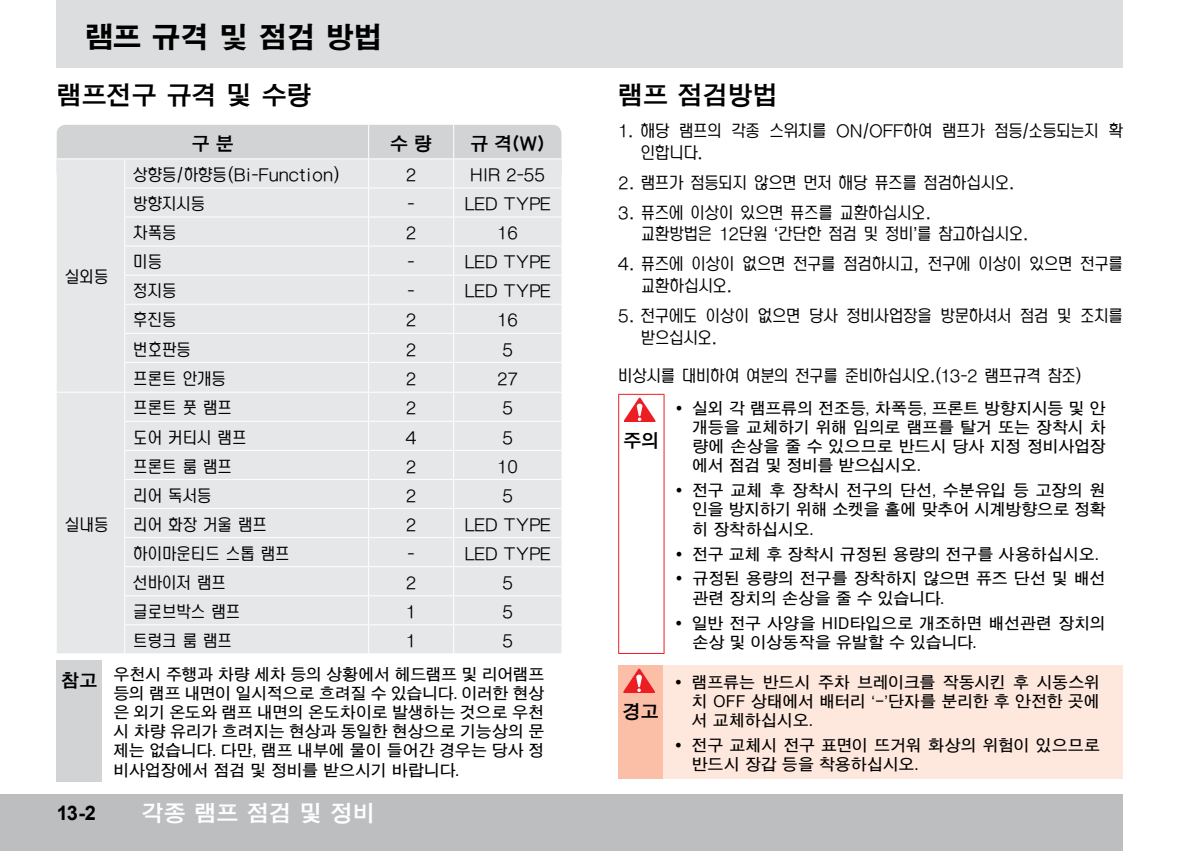
<style>
.page{position:relative;width:1191px;height:851px;background:#fff}
.page>*{position:absolute;margin:0;border:0;box-sizing:border-box;transform-origin:0 0}
.t1{font:28px "H2 gtr E";color:#000}
.t2{font:25px "H2 gtt B";color:#000}
.t3{font:22px "H2 gtt B";color:#fff}
.t4{font:700 20px "Arial";color:#000}
.t5{font:18px/21.6px "S Head R";color:#000}
.t6{font:18px/21.6px "S Head R";letter-spacing:-.02em;color:#000}
.t7{font:18px "H2 gtt B";color:#000}
.t8{font:16px/19.2px "H2 gtr B";letter-spacing:-.02em;color:#000;text-align:justify}
.t9{font:16px "H2 gtr B";color:#000}
.s1{font-family:"Arial"}
.s2{font-family:"H2 gtt B";font-size:18px}
</style>
<div class="page">
<div style="left:57px;top:0;width:1066px;height:68px;background:#dcddde"></div>
<div style="left:0;top:794px;width:1123px;height:56px;background:#bcbec0"></div>
<hr style="left:618px;top:394px;width:46px;height:1px;background:#ed1d24">
<hr style="left:618px;top:395px;width:1px;height:258px;background:#ed1d24">
<hr style="left:618px;top:653px;width:46px;height:1px;background:#ed1d24">
<hr style="left:663px;top:395px;width:1px;height:258px;background:#ed1d24">
<svg style="left:624px;top:397px;width:31px;height:24px"></svg>
<div style="left:618px;top:665px;width:45px;height:113px;background:#fbbea7"></div>
<div style="left:663px;top:665px;width:460px;height:113px;background:#fee7dc"></div>
<svg style="left:623px;top:668px;width:32px;height:24px"></svg>
<div style="left:57px;top:125px;width:504px;height:56px;background:#d1d3d4;border-radius:9px"></div>
<div style="left:57px;top:159px;width:504px;height:494px;background:#e6e7e8"></div>
<hr style="left:57px;top:158px;width:68px;height:1px;background:#fff">
<hr style="left:125px;top:158px;width:244px;height:1px;background:#fff">
<hr style="left:368px;top:125px;width:1px;height:33px;background:#fff">
<hr style="left:369px;top:158px;width:85px;height:1px;background:#fff">
<hr style="left:453px;top:125px;width:1px;height:33px;background:#fff">
<hr style="left:454px;top:158px;width:107px;height:1px;background:#fff">
<hr style="left:124px;top:187px;width:245px;height:1px;background:#fff">
<hr style="left:369px;top:187px;width:85px;height:1px;background:#fff">
<hr style="left:454px;top:187px;width:107px;height:1px;background:#fff">
<hr style="left:124px;top:216px;width:245px;height:1px;background:#fff">
<hr style="left:369px;top:216px;width:85px;height:1px;background:#fff">
<hr style="left:454px;top:216px;width:107px;height:1px;background:#fff">
<hr style="left:124px;top:245px;width:245px;height:1px;background:#fff">
<hr style="left:369px;top:245px;width:85px;height:1px;background:#fff">
<hr style="left:454px;top:245px;width:107px;height:1px;background:#fff">
<hr style="left:124px;top:274px;width:245px;height:1px;background:#fff">
<hr style="left:369px;top:274px;width:85px;height:1px;background:#fff">
<hr style="left:454px;top:274px;width:107px;height:1px;background:#fff">
<hr style="left:124px;top:304px;width:245px;height:1px;background:#fff">
<hr style="left:369px;top:304px;width:85px;height:1px;background:#fff">
<hr style="left:454px;top:304px;width:107px;height:1px;background:#fff">
<hr style="left:124px;top:333px;width:245px;height:1px;background:#fff">
<hr style="left:369px;top:333px;width:85px;height:1px;background:#fff">
<hr style="left:454px;top:333px;width:107px;height:1px;background:#fff">
<hr style="left:124px;top:362px;width:245px;height:1px;background:#fff">
<hr style="left:369px;top:362px;width:85px;height:1px;background:#fff">
<hr style="left:454px;top:362px;width:107px;height:1px;background:#fff">
<hr style="left:57px;top:391px;width:68px;height:1px;background:#fff">
<hr style="left:125px;top:391px;width:244px;height:1px;background:#fff">
<hr style="left:369px;top:391px;width:85px;height:1px;background:#fff">
<hr style="left:454px;top:391px;width:107px;height:1px;background:#fff">
<hr style="left:124px;top:420px;width:245px;height:1px;background:#fff">
<hr style="left:369px;top:420px;width:85px;height:1px;background:#fff">
<hr style="left:454px;top:420px;width:107px;height:1px;background:#fff">
<hr style="left:124px;top:450px;width:245px;height:1px;background:#fff">
<hr style="left:369px;top:450px;width:85px;height:1px;background:#fff">
<hr style="left:454px;top:450px;width:107px;height:1px;background:#fff">
<hr style="left:124px;top:479px;width:245px;height:1px;background:#fff">
<hr style="left:369px;top:479px;width:85px;height:1px;background:#fff">
<hr style="left:454px;top:479px;width:107px;height:1px;background:#fff">
<hr style="left:124px;top:508px;width:245px;height:1px;background:#fff">
<hr style="left:369px;top:508px;width:85px;height:1px;background:#fff">
<hr style="left:454px;top:508px;width:107px;height:1px;background:#fff">
<hr style="left:124px;top:537px;width:245px;height:1px;background:#fff">
<hr style="left:369px;top:537px;width:85px;height:1px;background:#fff">
<hr style="left:454px;top:537px;width:107px;height:1px;background:#fff">
<hr style="left:124px;top:566px;width:245px;height:1px;background:#fff">
<hr style="left:369px;top:566px;width:85px;height:1px;background:#fff">
<hr style="left:454px;top:566px;width:107px;height:1px;background:#fff">
<hr style="left:124px;top:595px;width:245px;height:1px;background:#fff">
<hr style="left:369px;top:595px;width:85px;height:1px;background:#fff">
<hr style="left:454px;top:595px;width:107px;height:1px;background:#fff">
<svg style="left:124px;top:159px;width:1px;height:494px"></svg>
<hr style="left:124px;top:624px;width:245px;height:1px;background:#fff">
<svg style="left:368px;top:159px;width:1px;height:494px"></svg>
<hr style="left:369px;top:624px;width:85px;height:1px;background:#fff">
<svg style="left:453px;top:159px;width:1px;height:494px"></svg>
<hr style="left:454px;top:624px;width:107px;height:1px;background:#fff">
<div style="left:57px;top:660px;width:45px;height:121px;background:#d1d3d4"></div>
<h1 class="t1" style="left:85px;top:23px;width:298px">램프 규격 및 점검 방법</h1>
<h2 class="t2" style="left:57px;top:82px;width:257px">램프전구 규격 및 수량</h2>
<h2 class="t2" style="left:618px;top:82px;width:161px">램프 점검방법</h2>
<p class="t5" style="left:641px;top:119px;width:483px;text-indent:-23px">1. 해당 램프의 각종 스위치를 ON/OFF하여 램프가 점등/소등되는지 확 인합니다.</p>
<p class="t6" style="left:618px;top:171px;width:399px">2. 램프가 점등되지 않으면 먼저 해당 퓨즈를 점검하십시오.</p>
<p class="t5" style="left:641px;top:201px;width:390px;text-indent:-23px">3. 퓨즈에 이상이 있으면 퓨즈를 교환하십시오.<br>교환방법은 12단원 <span class="s1">‘</span>간단한 점검 및 정비<span class="s1">’</span>를 참고하십시오.</p>
<p class="t6" style="left:641px;top:253px;width:483px;text-indent:-23px">4. 퓨즈에 이상이 없으면 전구를 점검하시고, 전구에 이상이 있으면 전구를 교환하십시오.</p>
<p class="t5" style="left:641px;top:305px;width:483px;text-indent:-23px">5. 전구에도 이상이 없으면 당사 정비사업장을 방문하셔서 점검 및 조치를 받으십시오.</p>
<p class="t6" style="left:618px;top:365px;width:465px">비상시를 대비하여 여분의 전구를 준비하십시오.(13-2 램프규격 참조)</p>
<p class="t7" style="left:192px;top:134px;width:43px">구 분</p>
<p class="t7" style="left:390px;top:134px;width:43px">수 량</p>
<p class="t7" style="left:470px;top:134px;width:76px">규 격(W)</p>
<p class="t5" style="left:133px;top:164px;width:209px">상향등/하향등(Bi-Function)</p>
<p class="t5" style="left:406px;top:164px;width:12px">2</p>
<p class="t5" style="left:470px;top:164px;width:76px">HIR 2-55</p>
<p class="t5" style="left:133px;top:193px;width:74px">방향지시등</p>
<p class="t5" style="left:407px;top:193px;width:9px">-</p>
<p class="t5" style="left:464px;top:193px;width:88px">LED TYPE</p>
<p class="t5" style="left:133px;top:222px;width:45px">차폭등</p>
<p class="t5" style="left:406px;top:222px;width:12px">2</p>
<p class="t5" style="left:497px;top:222px;width:22px">16</p>
<p class="t5" style="left:133px;top:251px;width:30px">미등</p>
<p class="t5" style="left:407px;top:251px;width:9px">-</p>
<p class="t5" style="left:464px;top:251px;width:88px">LED TYPE</p>
<p class="t5" style="left:133px;top:280px;width:45px">정지등</p>
<p class="t5" style="left:407px;top:280px;width:9px">-</p>
<p class="t5" style="left:464px;top:280px;width:88px">LED TYPE</p>
<p class="t5" style="left:133px;top:309px;width:45px">후진등</p>
<p class="t5" style="left:406px;top:309px;width:12px">2</p>
<p class="t5" style="left:497px;top:309px;width:22px">16</p>
<p class="t5" style="left:133px;top:338px;width:59px">번호판등</p>
<p class="t5" style="left:406px;top:338px;width:12px">2</p>
<p class="t5" style="left:502px;top:338px;width:12px">5</p>
<p class="t5" style="left:133px;top:367px;width:94px">프론트 안개등</p>
<p class="t5" style="left:406px;top:367px;width:12px">2</p>
<p class="t5" style="left:497px;top:367px;width:22px">27</p>
<p class="t5" style="left:65px;top:266px;width:45px">실외등</p>
<p class="t5" style="left:133px;top:397px;width:100px">프론트 풋 램프</p>
<p class="t5" style="left:406px;top:397px;width:12px">2</p>
<p class="t5" style="left:502px;top:397px;width:12px">5</p>
<p class="t5" style="left:133px;top:426px;width:115px">도어 커티시 램프</p>
<p class="t5" style="left:406px;top:426px;width:12px">4</p>
<p class="t5" style="left:502px;top:426px;width:12px">5</p>
<p class="t5" style="left:133px;top:455px;width:100px">프론트 룸 램프</p>
<p class="t5" style="left:406px;top:455px;width:12px">2</p>
<p class="t5" style="left:497px;top:455px;width:22px">10</p>
<p class="t5" style="left:133px;top:484px;width:80px">리어 독서등</p>
<p class="t5" style="left:406px;top:484px;width:12px">2</p>
<p class="t5" style="left:502px;top:484px;width:12px">5</p>
<p class="t5" style="left:133px;top:513px;width:135px">리어 화장 거울 램프</p>
<p class="t5" style="left:406px;top:513px;width:12px">2</p>
<p class="t5" style="left:464px;top:513px;width:88px">LED TYPE</p>
<p class="t5" style="left:133px;top:542px;width:158px">하이마운티드 스톱 램프</p>
<p class="t5" style="left:407px;top:542px;width:9px">-</p>
<p class="t5" style="left:464px;top:542px;width:88px">LED TYPE</p>
<p class="t5" style="left:133px;top:571px;width:94px">선바이저 램프</p>
<p class="t5" style="left:406px;top:571px;width:12px">2</p>
<p class="t5" style="left:502px;top:571px;width:12px">5</p>
<p class="t5" style="left:133px;top:600px;width:109px">글로브박스 램프</p>
<p class="t5" style="left:406px;top:600px;width:12px">1</p>
<p class="t5" style="left:502px;top:600px;width:12px">5</p>
<p class="t5" style="left:133px;top:629px;width:100px">트렁크 룸 램프</p>
<p class="t5" style="left:406px;top:629px;width:12px">1</p>
<p class="t5" style="left:502px;top:629px;width:12px">5</p>
<p class="t8" style="left:113px;top:664px;width:432px;text-indent:-52px"><span class="s2">참고</span> 우천시 주행과 차량 세차 등의 상황에서 헤드램프 및 리어램프 등의 램프 내면이 일시적으로 흐려질 수 있습니다. 이러한 현상 은 외기 온도와 램프 내면의 온도차이로 발생하는 것으로 우천 시 차량 유리가 흐려지는 현상과 동일한 현상으로 기능상의 문 제는 없습니다. 다만, 램프 내부에 물이 들어간 경우는 당사 정 비사업장에서 점검 및 정비를 받으시기 바랍니다.</p>
<p class="t5" style="left:65px;top:513px;width:45px">실내등</p>
<p class="t4" style="left:57px;top:799px;width:41px">13-2</p>
<h3 class="t3" style="left:142px;top:802px;width:235px">각종 램프 점검 및 정비</h3>
<p class="t7" style="left:623px;top:431px;width:37px">주의</p>
<p class="t7" style="left:623px;top:702px;width:37px">경고</p>
<p class="t8" style="left:692px;top:398px;width:415px">실외 각 램프류의 전조등, 차폭등, 프론트 방향지시등 및 안 개등을 교체하기 위해 임의로 램프를 탈거 또는 장착시 차 량에 손상을 줄 수 있으므로 반드시 당사 지정 정비사업장 에서 점검 및 정비를 받으십시오.</p>
<p class="t8" style="left:692px;top:481px;width:415px">전구 교체 후 장착시 전구의 단선, 수분유입 등 고장의 원 인을 방지하기 위해 소켓을 홀에 맞추어 시계방향으로 정확 히 장착하십시오.</p>
<p class="t8" style="left:692px;top:541px;width:415px;line-height:24.8px">전구 교체 후 장착시 규정된 용량의 전구를 사용하십시오. 규정된 용량의 전구를 장착하지 않으면 퓨즈 단선 및 배선</p>
<p class="t8" style="left:692px;top:585px;width:415px;line-height:24.8px">관련 장치의 손상을 줄 수 있습니다.<br>일반 전구 사양을 HID타입으로 개조하면 배선관련 장치의</p>
<p class="t9" style="left:692px;top:634px;width:286px">손상 및 이상동작을 유발할 수 있습니다.</p>
<p class="t8" style="left:692px;top:672px;width:410px">램프류는 반드시 주차 브레이크를 작동시킨 후 시동스위 치 OFF 상태에서 배터리 <span class="s1">‘</span>-<span class="s1">’</span>단자를 분리한 후 안전한 곳에 서 교체하십시오.</p>
<p class="t8" style="left:692px;top:735px;width:410px">전구 교체시 전구 표면이 뜨거워 화상의 위험이 있으므로 반드시 장갑 등을 착용하십시오.</p>
</div>
